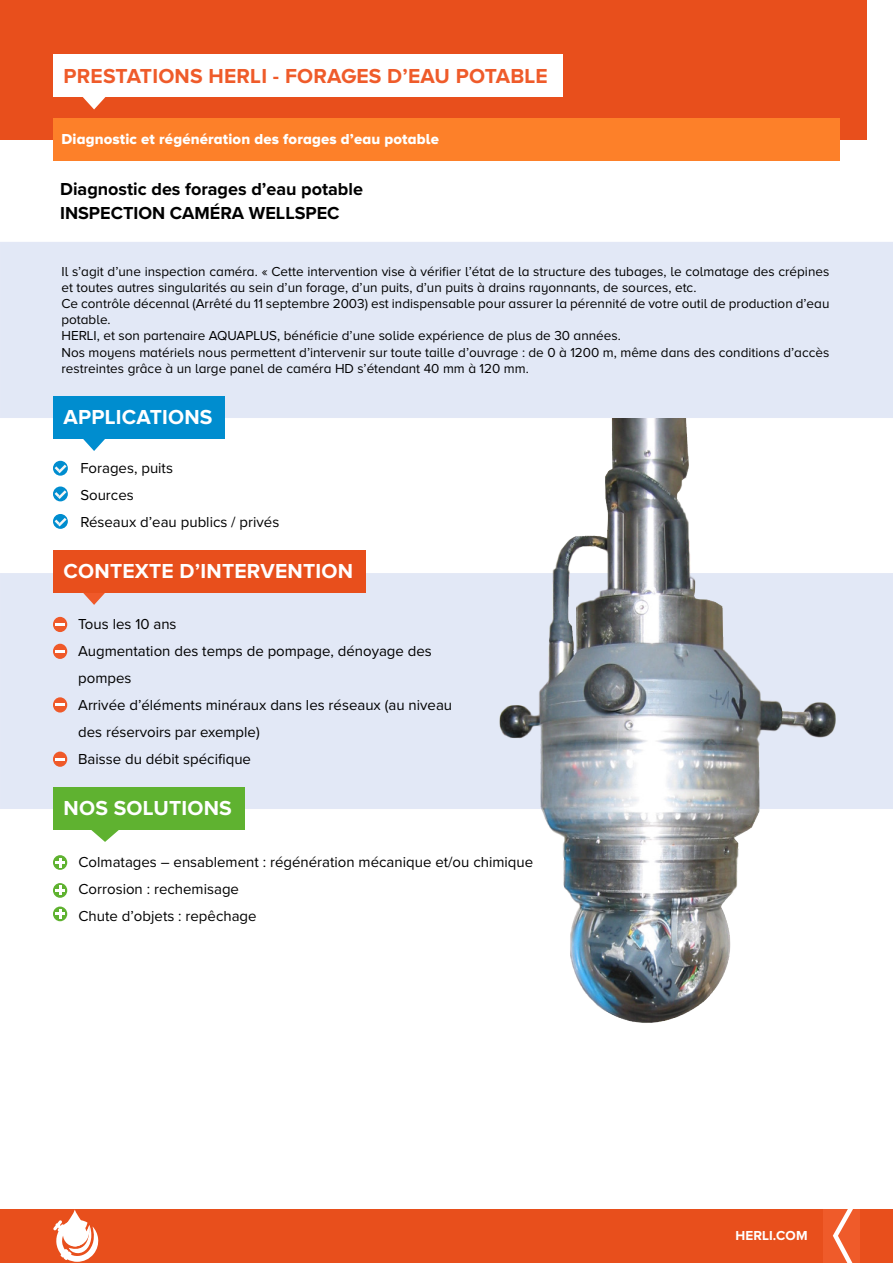
<style>
.page{position:relative;width:893px;height:1263px;background:#fff}
.page>*{position:absolute;margin:0;border:0;box-sizing:border-box;transform-origin:0 0}
.t1{font:700 21px "Proxima Nova A";letter-spacing:.01em;color:#fff}
.t2{font:700 21px "Proxima Nova A";letter-spacing:.01em;color:#ef5b2a}
.t3{font:700 18px "Proxima Nova";color:#000}
.t4{font:15px/27px "Proxima Nova";color:#000}
.productnaam{font:800 15px "Proxima Nova A";letter-spacing:.01em;color:#fff}
._2_Kop_1_productnaam{font:13.5px/16.2px "Proxima Nova A";color:#000}
.t5{font:700 13.5px "Proxima Nova A";letter-spacing:.005em;color:#fff}
</style>
<div class="page">
<div style="left:0;top:1210px;width:893px;height:53px;background:#e84f1c"></div>
<div style="left:823px;top:1210px;width:37px;height:53px;background:#ef5b2a"></div>
<svg style="left:833px;top:1210px;width:20px;height:53px"></svg>
<svg style="left:53px;top:1209px;width:46px;height:53px"></svg>
<div style="left:1px;top:574px;width:891px;height:234px;background:#e2e8f6"></div>
<div style="left:0;top:0;width:866px;height:140px;background:#e84f1c"></div>
<div style="left:390px;top:119px;width:450px;height:42px;background:#fd8029"></div>
<div style="left:53px;top:119px;width:538px;height:42px;background:#fd8029"></div>
<svg style="left:53px;top:486px;width:15px;height:15px"></svg>
<svg style="left:55px;top:490px;width:12px;height:9px"></svg>
<svg style="left:53px;top:514px;width:15px;height:15px"></svg>
<svg style="left:55px;top:518px;width:12px;height:8px"></svg>
<div style="left:53px;top:617px;width:14px;height:15px;background:#ef5929;border-radius:50%"></div>
<svg style="left:55px;top:623px;width:10px;height:3px"></svg>
<div style="left:53px;top:697px;width:14px;height:15px;background:#ef5929;border-radius:50%"></div>
<svg style="left:55px;top:704px;width:10px;height:2px"></svg>
<div style="left:53px;top:644px;width:14px;height:15px;background:#ef5929;border-radius:50%"></div>
<svg style="left:55px;top:650px;width:10px;height:2px"></svg>
<svg style="left:80px;top:592px;width:28px;height:13px"></svg>
<div style="left:53px;top:550px;width:312px;height:42px;background:#e84f1c"></div>
<svg style="left:53px;top:461px;width:15px;height:15px"></svg>
<svg style="left:55px;top:465px;width:12px;height:8px"></svg>
<img style="left:333px;top:419px;width:560px;height:604px">
<svg style="left:53px;top:855px;width:14px;height:15px"></svg>
<svg style="left:55px;top:858px;width:10px;height:9px"></svg>
<svg style="left:53px;top:906px;width:14px;height:15px"></svg>
<svg style="left:55px;top:909px;width:10px;height:10px"></svg>
<svg style="left:53px;top:883px;width:14px;height:15px"></svg>
<svg style="left:55px;top:886px;width:10px;height:9px"></svg>
<svg style="left:87px;top:829px;width:36px;height:13px"></svg>
<div style="left:53px;top:787px;width:191px;height:42px;background:#5fb230"></div>
<div style="left:0;top:242px;width:893px;height:176px;background:#e2e8f6"></div>
<svg style="left:83px;top:439px;width:22px;height:12px"></svg>
<div style="left:53px;top:396px;width:171px;height:43px;background:#008dcf"></div>
<svg style="left:83px;top:97px;width:23px;height:12px"></svg>
<div style="left:53px;top:54px;width:509px;height:43px;background:#fff"></div>
<svg style="left:53px;top:751px;width:14px;height:16px"></svg>
<svg style="left:55px;top:758px;width:10px;height:2px"></svg>
<p class="t2" style="left:64px;top:64px;width:486px">PRESTATIONS HERLI - FORAGES D’EAU POTABLE</p>
<p class="productnaam" style="left:61px;top:130px;width:379px">Diagnostic et régénération des forages d’eau potable</p>
<p class="t3" style="left:60px;top:175px;width:304px">Diagnostic des forages d’eau potable</p>
<p class="t3" style="left:60px;top:199px;width:281px">INSPECTION CAMÉRA WELLSPEC</p>
<p class="_2_Kop_1_productnaam" style="left:61px;top:263px;width:769px">Il s’agit d’une inspection caméra. « Cette intervention vise à vérifier l’état de la structure des tubages, le colmatage des crépines et toutes autres singularités au sein d’un forage, d’un puits, d’un puits à drains rayonnants, de sources, etc.</p>
<p class="_2_Kop_1_productnaam" style="left:61px;top:295px;width:769px">Ce contrôle décennal (Arrêté du 11 septembre 2003) est indispensable pour assurer la pérennité de votre outil de production d’eau potable.</p>
<p class="_2_Kop_1_productnaam" style="left:61px;top:328px;width:561px">HERLI, et son partenaire AQUAPLUS, bénéficie d’une solide expérience de plus de 30 années.</p>
<p class="_2_Kop_1_productnaam" style="left:61px;top:344px;width:769px">Nos moyens matériels nous permettent d’intervenir sur toute taille d’ouvrage : de 0 à 1200 m, même dans des conditions d’accès restreintes grâce à un large panel de caméra HD s’étendant 40 mm à 120 mm.</p>
<p class="t1" style="left:64px;top:405px;width:150px">APPLICATIONS</p>
<p class="t4" style="left:80px;top:453px;width:94px">Forages, puits</p>
<p class="t4" style="left:80px;top:480px;width:55px">Sources</p>
<p class="t4" style="left:80px;top:507px;width:200px">Réseaux d’eau publics / privés</p>
<p class="t1" style="left:64px;top:559px;width:291px">CONTEXTE D’INTERVENTION</p>
<p class="t4" style="left:78px;top:610px;width:100px">Tous les 10 ans</p>
<p class="t4" style="left:78px;top:637px;width:355px">Augmentation des temps de pompage, dénoyage des pompes</p>
<p class="t4" style="left:78px;top:691px;width:375px">Arrivée d’éléments minéraux dans les réseaux (au niveau des réservoirs par exemple)</p>
<p class="t4" style="left:78px;top:745px;width:174px">Baisse du débit spécifique</p>
<p class="t1" style="left:64px;top:796px;width:170px">NOS SOLUTIONS</p>
<p class="t4" style="left:78px;top:847px;width:456px">Colmatages – ensablement : régénération mécanique et/ou chimique</p>
<p class="t4" style="left:78px;top:874px;width:162px">Corrosion : rechemisage</p>
<p class="t4" style="left:78px;top:901px;width:180px">Chute d’objets : repêchage</p>
<p class="t5" style="left:735px;top:1228px;width:74px">HERLI.COM</p>
</div>
